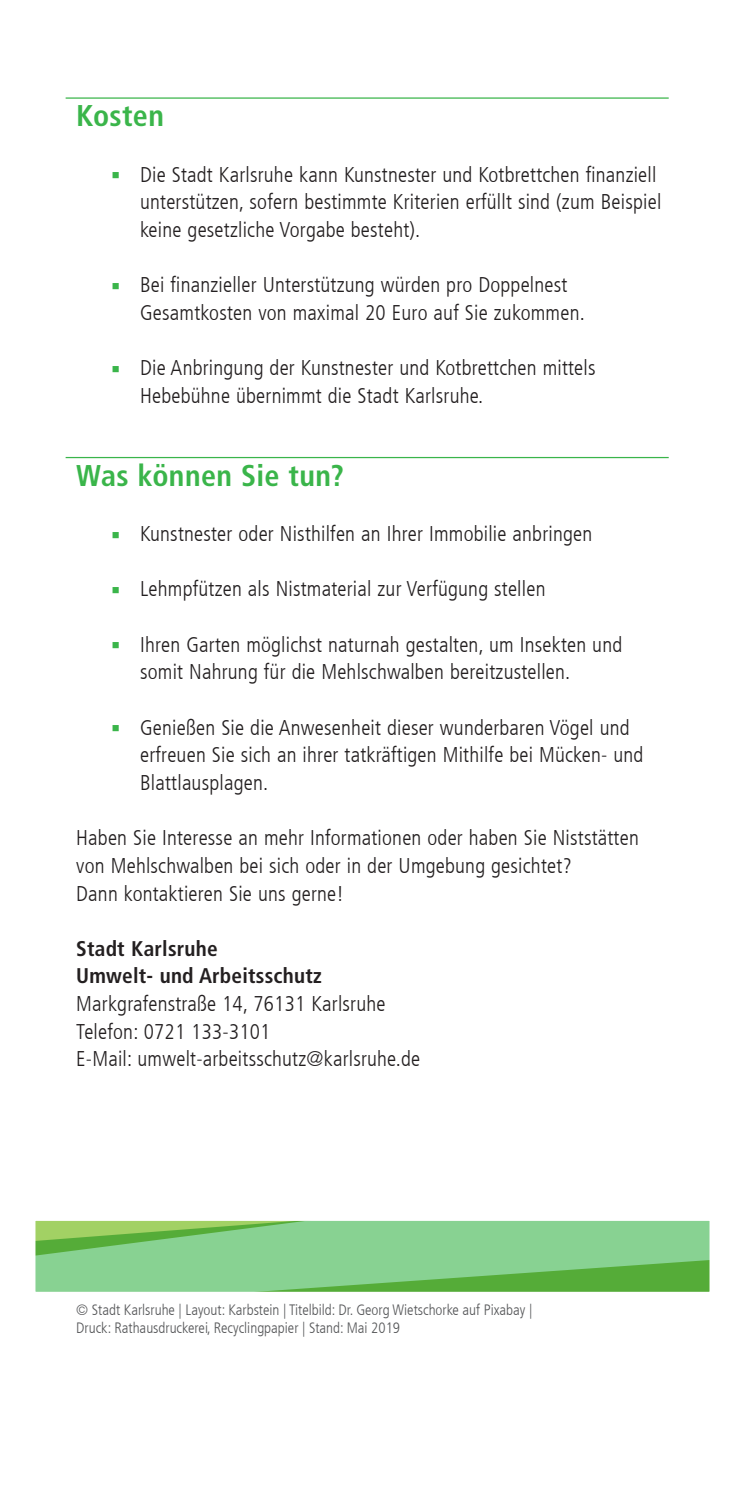
<style>
.page{position:relative;width:745px;height:1489px;background:#fff}
.page>*{position:absolute;margin:0;border:0;box-sizing:border-box;transform-origin:0 0}
.t1{font:700 condensed 30px "Frutiger For Karlsruhe";letter-spacing:.01em;color:#3ab54a}
.t2{font:300 condensed 21.25px/27.8px "Frutiger For Karlsruhe";letter-spacing:.01em;color:#231f20}
.t3{font:700 condensed 21.25px/27.8px "Frutiger For Karlsruhe";letter-spacing:.01em;color:#231f20}
.t4{font:300 condensed 15px/18px "Frutiger For Karlsruhe";color:#57585a}
</style>
<div class="page">
<svg style="left:35px;top:1220px;width:675px;height:72px;background:#81cb80"></svg>
<hr style="left:66px;top:97px;width:602px;height:2px;background:#3ab54a">
<hr style="left:66px;top:457px;width:602px;height:1px;background:#3ab54a">
<h1 class="t1" style="left:76px;top:98px;width:89px">Kosten</h1>
<p class="t2" style="left:140px;top:160px;width:522px">Die Stadt Karlsruhe kann Kunstnester und Kotbrettchen finanziell unterstützen, sofern bestimmte Kriterien erfüllt sind (zum Beispiel keine gesetzliche Vorgabe besteht).</p>
<p class="t2" style="left:140px;top:271px;width:446px">Bei finanzieller Unterstützung würden pro Doppelnest<br>Gesamtkosten von maximal 20 Euro auf Sie zukommen.</p>
<p class="t2" style="left:140px;top:354px;width:456px">Die Anbringung der Kunstnester und Kotbrettchen mittels<br>Hebebühne übernimmt die Stadt Karlsruhe.</p>
<h1 class="t1" style="left:76px;top:457px;width:269px">Was können Sie tun?</h1>
<p class="t2" style="left:140px;top:520px;width:453px">Kunstnester oder Nisthilfen an Ihrer Immobilie anbringen</p>
<p class="t2" style="left:140px;top:575px;width:406px">Lehmpfützen als Nistmaterial zur Verfügung stellen</p>
<p class="t2" style="left:140px;top:630px;width:483px">Ihren Garten möglichst naturnah gestalten, um Insekten und somit Nahrung für die Mehlschwalben bereitzustellen.</p>
<p class="t2" style="left:140px;top:713px;width:504px">Genießen Sie die Anwesenheit dieser wunderbaren Vögel und erfreuen Sie sich an ihrer tatkräftigen Mithilfe bei Mücken- und<br>Blattlausplagen.</p>
<p class="t2" style="left:76px;top:824px;width:563px">Haben Sie Interesse an mehr Informationen oder haben Sie Niststätten von Mehlschwalben bei sich oder in der Umgebung gesichtet?<br>Dann kontaktieren Sie uns gerne!</p>
<p class="t3" style="left:76px;top:934px;width:247px">Stadt Karlsruhe<br>Umwelt- und Arbeitsschutz</p>
<p class="t2" style="left:76px;top:990px;width:345px">Markgrafenstraße 14, 76131 Karlsruhe<br>Telefon: 0721 133-3101<br>E-Mail: umwelt-arbeitsschutz@karlsruhe.de</p>
<p class="t4" style="left:76px;top:1301px;width:457px">© Stadt Karlsruhe | Layout: Karbstein | Titelbild: Dr. Georg Wietschorke auf Pixabay |<br>Druck: Rathausdruckerei, Recyclingpapier | Stand: Mai 2019</p>
</div>
